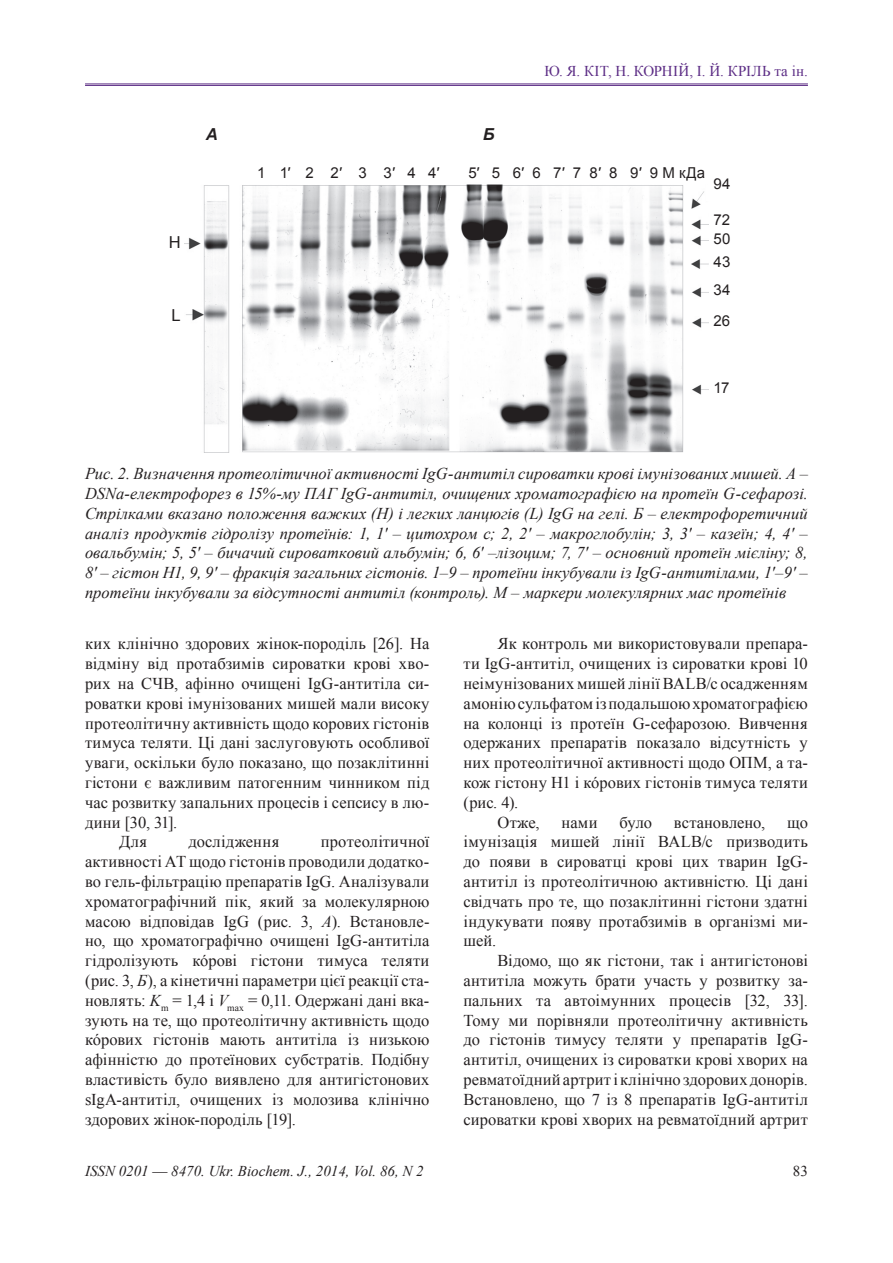
<style>
.page{position:relative;width:893px;height:1263px;background:#fff}
.page>*{position:absolute;margin:0;border:0;box-sizing:border-box;transform-origin:0 0}
.t1{font:16.5px/19.8px "Times New Roman";letter-spacing:.005em;color:#231f20;text-align:justify}
.t2{font:italic 16.5px/19.8px "Times New Roman";color:#231f20;text-align:justify}
.t3{font:italic 700 16.5px "Arial";color:#231f20}
.t4{font:16.5px "Arial";color:#231f20}
.t5{font:italic 15px "Times New Roman";color:#231f20}
.t6{font:15px "Arial";color:#231f20}
.t7{font:15px "Times New Roman";color:#5d2e86}
.t8{font:15px/19.6px "Arial";letter-spacing:.01em;color:#231f20}
.t9{font:15px "Times New Roman";color:#231f20}
.s1{font-style:italic}
.s2{font-style:normal}
</style>
<div class="page">
<hr style="left:85px;top:84px;width:723px;height:1px;background:#5d2e86">
<hr style="left:85px;top:85px;width:723px;height:1px;background:#5d2e86">
<img style="left:185px;top:184px;width:523px;height:268px">
<div style="left:705px;top:183px;width:7px;height:18px;background:#fff"></div>
<p class="t3" style="left:206px;top:123px;width:13px">А</p>
<p class="t4" style="left:169px;top:232px;width:13px">Н</p>
<p class="t4" style="left:172px;top:304px;width:11px">L</p>
<p class="t3" style="left:483px;top:123px;width:13px">Б</p>
<p class="t7" style="left:544px;top:61px;width:100px">ю. я. кіт, н. корні</p>
<p class="t7" style="left:678px;top:61px;width:59px">й, і. й. кріл</p>
<p class="t7" style="left:762px;top:61px;width:47px">ь та ін.</p>
<p class="t6" style="left:257px;top:163px;width:183px">1 1′ 2 2′ 3 3′ 4 4′</p>
<p class="t6" style="left:468px;top:163px;width:238px">5′ 5 6′ 6 7′ 7 8′ 8 9′ 9 М кДа</p>
<p class="t8" style="left:713px;top:174px;width:19px">94</p>
<p class="t8" style="left:713px;top:210px;width:18px">72<br>50</p>
<p class="t8" style="left:713px;top:248px;width:19px;line-height:27.8px">43<br>34</p>
<p class="t8" style="left:713px;top:311px;width:18px">26</p>
<p class="t8" style="left:713px;top:378px;width:17px">17</p>
<p class="t2" style="left:85px;top:463px;width:724px">Рис. 2. Визначення протеолітичної активності IgG-антитіл сироватки крові імунізованих мишей. А – DSNa-електрофорез в 15%-му ПАГ IgG-антитіл, очищених хроматографією на протеїн G-сефарозі.<br>Стрілками вказано положення важких (H) і легких ланцюгів (L) IgG на гелі. Б – електрофоретичний аналіз продуктів гідролізу протеїнів: 1, 1′ – цитохром с; 2, 2′ – макроглобулін; 3, 3′ – казеїн; 4, 4′ – овальбумін; 5, 5′ – бичачий сироватковий альбумін; 6, 6′ –лізоцим; 7, 7′ – основний протеїн мієліну; 8, 8′ – гістон Н1, 9, 9′ – фракція загальних гістонів. 1–9 – протеїни інкубували із IgG-антитілами, 1′–9′ – протеїни інкубували за відсутності антитіл (контроль). M – маркери молекулярних мас протеїнів</p>
<p class="t1" style="left:85px;top:634px;width:346px">ких клінічно здорових жінок-породіль [26]. На</p>
<p class="t1" style="left:85px;top:653px;width:346px">відміну від протабзимів сироватки крові хво-</p>
<p class="t1" style="left:85px;top:673px;width:346px">рих на СЧВ, афінно очищені IgG-антитіла си-</p>
<p class="t1" style="left:85px;top:693px;width:346px">роватки крові імунізованих мишей мали високу</p>
<p class="t1" style="left:85px;top:713px;width:346px">протеолітичну активність щодо корових гістонів</p>
<p class="t1" style="left:85px;top:733px;width:346px">тимуса теляти. Ці дані заслуговують особливої</p>
<p class="t1" style="left:85px;top:752px;width:346px">уваги, оскільки було показано, що позаклітинні</p>
<p class="t1" style="left:85px;top:772px;width:346px">гістони є важливим патогенним чинником під</p>
<p class="t1" style="left:85px;top:792px;width:346px">час розвитку запальних процесів і сепсису в лю-</p>
<p class="t1" style="left:85px;top:812px;width:94px">дини [30, 31].</p>
<p class="t1" style="left:119px;top:832px;width:29px">Для</p>
<p class="t1" style="left:188px;top:832px;width:92px">дослідження</p>
<p class="t1" style="left:85px;top:832px;width:346px;text-indent:236px">протеолітичної активності АТ щодо гістонів проводили додатко&shy;во гель-фільтрацію препаратів IgG. Аналізували хроматографічний пік, який за молекулярною масою відповідав IgG (рис. 3, <span class="s1">A</span>). Встановле&shy;но, що хроматографічно очищені IgG-антитіла гідролізують кóрові гістони тимуса теляти (рис. 3, <span class="s1">Б</span>), а кінетичні параметри цієї реакції ста&shy;новлять: <span class="s1">K</span><sub>m</sub> = 1,4 і <span class="s1">V</span><sub>max</sub> = 0,11. Одержані дані вка&shy;зують на те, що протеолітичну активність щодо кóрових гістонів мають антитіла із низькою афінністю до протеїнових субстратів. Подібну властивість було виявлено для антигістонових sIgA-антитіл, очищених із молозива клінічно здорових жінок-породіль [19].</p>
<p class="t1" style="left:497px;top:634px;width:312px">Як контроль ми використовували препара-</p>
<p class="t1" style="left:463px;top:653px;width:346px">ти IgG-антитіл, очищених із сироватки крові 10</p>
<p class="t1" style="left:463px;top:673px;width:346px">неімунізованих мишей лінії BALB/c осадженням</p>
<p class="t1" style="left:463px;top:693px;width:346px">амонію сульфатом із подальшою хроматографією</p>
<p class="t1" style="left:463px;top:713px;width:346px">на колонці із протеїн G-сефарозою. Вивчення</p>
<p class="t1" style="left:463px;top:733px;width:346px">одержаних препаратів показало відсутність у</p>
<p class="t1" style="left:463px;top:752px;width:346px">них протеолітичної активності щодо ОПМ, а та-</p>
<p class="t1" style="left:463px;top:772px;width:346px">кож гістону Н1 і кóрових гістонів тимуса теляти</p>
<p class="t1" style="left:463px;top:792px;width:56px">(рис. 4).</p>
<p class="t1" style="left:497px;top:812px;width:44px">Отже,</p>
<p class="t1" style="left:561px;top:812px;width:37px">нами</p>
<p class="t1" style="left:619px;top:812px;width:34px">було</p>
<p class="t1" style="left:674px;top:812px;width:93px">встановлено,</p>
<p class="t1" style="left:463px;top:812px;width:346px;text-indent:324px">що імунізація мишей лінії BALB/c призводить до появи в сироватці крові цих тварин IgG&shy;антитіл із протеолітичною активністю. Ці дані свідчать про те, що позаклітинні гістони здатні індукувати появу протабзимів в організмі ми&shy;шей.</p>
<p class="t1" style="left:463px;top:950px;width:346px;text-indent:34px">Відомо, що як гістони, так і антигістонові антитіла можуть брати участь у розвитку за&shy;пальних та автоімунних процесів [32, 33].<br>Тому ми порівняли протеолітичну активність до гістонів тимусу теляти у препаратів ІgG&shy;антитіл, очищених із сироватки крові хворих на ревматоїдний артрит і клінічно здорових донорів.<br>Встановлено, що 7 із 8 препаратів IgG-антитіл сироватки крові хворих на ревматоїдний артрит</p>
<p class="t5" style="left:85px;top:1160px;width:340px">ISSN 0201 <span class="s2">—</span> 8470. Ukr. Biochem. J., 2014, Vol. 86, N 2</p>
<p class="t9" style="left:793px;top:1160px;width:16px">83</p>
</div>
